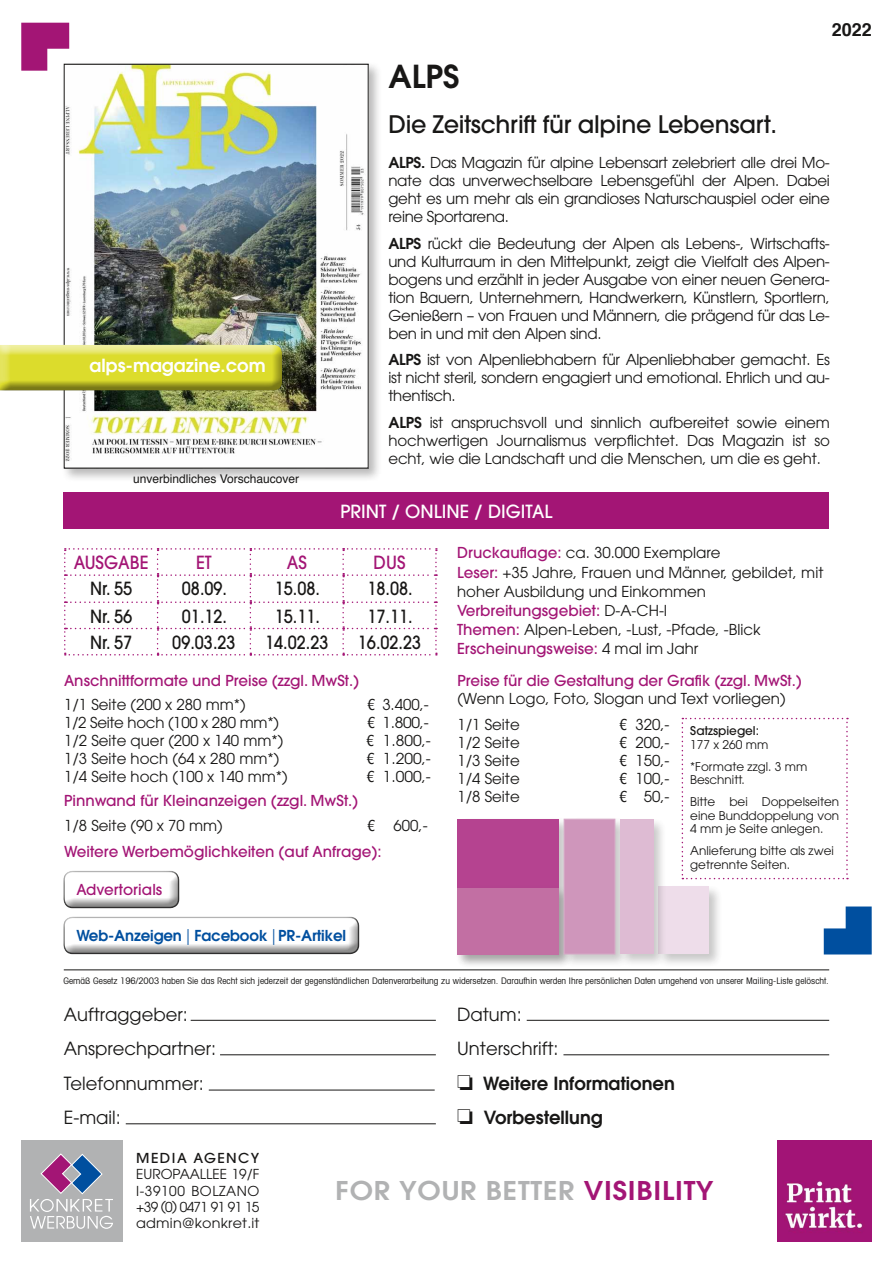
<style>
.page{position:relative;width:893px;height:1263px;background:#fff}
.page>*{position:absolute;margin:0;border:0;box-sizing:border-box;transform-origin:0 0}
.t1{font:600 31.5px "Avant Garde";color:#181716}
.t2{font:600 25.65px "Avant Garde";letter-spacing:.03em;color:#b1b2b3;scale:1.08 1}
.t3{font:500 24px "Avant Garde";letter-spacing:-.01em;color:#181716}
.t4{font:500 18px "Avant Garde";color:#181716;scale:.91 1}
.t5{font:18px/34.5px "Avant Garde";color:#181716}
.t6{font:600 18px "Avant Garde";color:#181716}
.t7{font:500 18px "Avant Garde";color:#fff}
.t8{font:600 18px "Avant Garde";color:#fff}
.t9{font:500 18px "Avant Garde";color:#a31575;scale:.94 1}
.t10{font:700 18px "Helvetica";color:#181716}
.t11{font:15px/18px "Avant Garde";color:#181716;text-align:justify}
.t12{font:500 15px/26.5px "Avant Garde";color:#a31575}
.t13{font:15px "Avant Garde";color:#181716;scale:1.04 1}
.t14{font:600 15px "Avant Garde";letter-spacing:-.01em;color:#004f9f}
.t15{font:15px "Avant Garde";letter-spacing:-.02em;color:#181716}
.t16{font:500 15px "ITC Avant Garde Std";color:#a31575}
.t17{font:13.65px/16.4px "Avant Garde";letter-spacing:.015em;color:#181716;text-align:justify}
.t18{font:500 13.65px "Avant Garde";letter-spacing:.1em;color:#181716;scale:1.05 1}
.t19{font:12px/22px "ITC Avant Garde Std";color:#181716}
.t20{font:12px "Helvetica";color:#181716}
.t21{font:500 12px "ITC Avant Garde Std";color:#181716}
.t22{font:condensed 9px "Avant Garde";color:#181716;scale:1.04 1}
.s1{font-weight:600}
.s2{font-weight:500;color:#a31575}
.s3{font-family:"Helvetica LT Std";font-stretch:condensed}
.s4{font-family:"Helvetica LT Std";font-weight:400;font-stretch:condensed;color:#181716}
.s5{font-weight:400;color:#181716}
.s6{font-family:"Alegreya Sans";font-weight:400}
.s7{color:#a31575}
</style>
<div class="page">
<div style="left:61px;top:62px;width:322px;height:421px;background:#181716;opacity:.3"></div>
<img style="left:66px;top:66px;width:301px;height:400px">
<svg style="left:21px;top:23px;width:48px;height:48px"></svg>
<svg style="left:824px;top:906px;width:48px;height:48px"></svg>
<hr style="left:191px;top:1020px;width:245px;height:1px;background:#181716">
<hr style="left:220px;top:1054px;width:216px;height:1px;background:#181716">
<hr style="left:209px;top:1090px;width:226px;height:1px;background:#181716">
<hr style="left:126px;top:1123px;width:310px;height:1px;background:#181716">
<hr style="left:527px;top:1020px;width:302px;height:1px;background:#181716">
<hr style="left:563px;top:1054px;width:266px;height:1px;background:#181716">
<div style="left:64px;top:493px;width:765px;height:36px;background:#a31575"></div>
<img style="left:778px;top:1140px;width:93px;height:102px">
<div style="left:21px;top:1140px;width:101px;height:102px;background:#b1b2b3"></div>
<svg style="left:30px;top:1153px;width:83px;height:76px"></svg>
<hr style="left:64px;top:969px;width:765px;height:1px;background:#181716">
<svg style="left:64px;top:548px;width:373px;height:107px"></svg>
<div style="left:0;top:343px;width:293px;height:50px;background:#181716;opacity:.5"></div>
<div style="left:57px;top:869px;width:133px;height:41px;background:#181716;opacity:.5"></div>
<div style="left:57px;top:915px;width:313px;height:41px;background:#181716;opacity:.5"></div>
<div style="left:455px;top:816px;width:118px;height:152px;background:#181716;opacity:.3"></div>
<div style="left:457px;top:819px;width:102px;height:134px;background:#b54390"></div>
<div style="left:455px;top:885px;width:119px;height:83px;background:#181716;opacity:.3"></div>
<div style="left:458px;top:888px;width:101px;height:66px;background:#c26fa3"></div>
<div style="left:561px;top:816px;width:69px;height:153px;background:#181716;opacity:.3"></div>
<div style="left:564px;top:819px;width:51px;height:135px;background:#cf96bb;border:1px solid #cd93b9"></div>
<div style="left:656px;top:884px;width:67px;height:84px;background:#181716;opacity:.3"></div>
<div style="left:658px;top:886px;width:51px;height:68px;background:#eeddea"></div>
<div style="left:618px;top:817px;width:49px;height:151px;background:#181716;opacity:.3"></div>
<div style="left:620px;top:819px;width:33px;height:135px;background:#debbd3"></div>
<svg style="left:682px;top:718px;width:166px;height:161px"></svg>
<p class="t8" style="left:90px;top:353px;width:178px">alps-magazine.com</p>
<p class="t20" style="left:133px;top:470px;width:168px">unverbindliches Vorschaucover</p>
<p class="t10" style="left:832px;top:15px;width:42px">2022</p>
<h1 class="t1" style="left:388px;top:55px;width:73px">ALPS</h1>
<h3 class="t3" style="left:388px;top:110px;width:390px">Die Zeitschrift für alpine Lebensart.</h3>
<p class="t11" style="left:388px;top:154px;width:443px"><span class="s1">ALPS.</span> Das Magazin für alpine Lebensart zelebriert alle drei Mo&shy;nate das unverwechselbare Lebensgefühl der Alpen. Dabei geht es um mehr als ein grandioses Naturschauspiel oder eine reine Sportarena.</p>
<p class="t11" style="left:388px;top:234px;width:443px"><span class="s1">ALPS</span> rückt die Bedeutung der Alpen als Lebens-, Wirtschafts&shy;und Kulturraum in den Mittelpunkt, zeigt die Vielfalt des Alpen&shy;bogens und erzählt in jeder Ausgabe von einer neuen Genera&shy;tion Bauern, Unternehmern, Handwerkern, Künstlern, Sportlern, Genießern – von Frauen und Männern, die prägend für das Le&shy;ben in und mit den Alpen sind.</p>
<p class="t11" style="left:388px;top:351px;width:443px"><span class="s1">ALPS</span> ist von Alpenliebhabern für Alpenliebhaber gemacht. Es ist nicht steril, sondern engagiert und emotional. Ehrlich und au&shy;thentisch.</p>
<p class="t11" style="left:388px;top:413px;width:443px"><span class="s1">ALPS</span> ist anspruchsvoll und sinnlich aufbereitet sowie einem hochwertigen Journalismus verpflichtet. Das Magazin ist so echt, wie die Landschaft und die Menschen, um die es geht.</p>
<p class="t7" style="left:340px;top:500px;width:214px">PRINT / ONLINE / DIGITAL</p>
<p class="t11" style="left:457px;top:543px;width:368px;line-height:19.2px;text-align:left"><span class="s2">Druckauflage:</span> ca. 30.000 Exemplare<br><span class="s2">Leser:</span> +35 Jahre, Frauen und Männer, gebildet, mit hoher Ausbildung und Einkommen <span class="s2">Verbreitungsgebiet:</span> D-A-CH-I<br><span class="s2">Themen:</span> Alpen-Leben, -Lust, -Pfade, -Blick <span class="s2">Erscheinungsweise:</span> 4 mal im Jahr</p>
<p class="t9" style="left:74px;top:551px;width:81px">AUSGABE</p>
<p class="t9" style="left:196px;top:551px;width:18px">ET</p>
<p class="t9" style="left:287px;top:551px;width:23px">AS</p>
<p class="t9" style="left:374px;top:551px;width:35px">DUS</p>
<p class="t4" style="left:90px;top:578px;width:48px">Nr. 55</p>
<p class="t4" style="left:182px;top:578px;width:51px">08.09.</p>
<p class="t4" style="left:275px;top:578px;width:51px">15.08.</p>
<p class="t4" style="left:367px;top:578px;width:51px">18.08.</p>
<p class="t4" style="left:90px;top:605px;width:48px">Nr. 56</p>
<p class="t4" style="left:182px;top:605px;width:51px">01.12.</p>
<p class="t4" style="left:275px;top:605px;width:51px">15.11.</p>
<p class="t4" style="left:367px;top:605px;width:51px">17.11.</p>
<p class="t4" style="left:90px;top:631px;width:48px">Nr. 57</p>
<p class="t4" style="left:172px;top:631px;width:71px">09.03.23</p>
<p class="t4" style="left:265px;top:631px;width:71px">14.02.23</p>
<p class="t4" style="left:358px;top:631px;width:71px">16.02.23</p>
<p class="t12" style="left:64px;top:667px;width:297px">Anschnittformate und Preise (zzgl. MwSt.)</p>
<p class="t11" style="left:64px;top:695px;width:183px">1/1 Seite (200 x 280 mm*)</p>
<p class="t11" style="left:367px;top:695px;width:63px"><span class="s3">€</span> 3.400,-</p>
<p class="t15" style="left:64px;top:714px;width:216px">1/2 Seite hoch (100 x 280 mm*)</p>
<p class="t13" style="left:367px;top:714px;width:61px"><span class="s3">€</span> 1.800,-</p>
<p class="t11" style="left:64px;top:731px;width:221px">1/2 Seite quer (200 x 140 mm*)</p>
<p class="t13" style="left:367px;top:732px;width:63px"><span class="s3">€</span> 1.800,-</p>
<p class="t11" style="left:64px;top:749px;width:217px">1/3 Seite hoch (64 x 280 mm*)</p>
<p class="t13" style="left:367px;top:750px;width:63px"><span class="s3">€</span> 1.200,-</p>
<p class="t11" style="left:64px;top:767px;width:225px">1/4 Seite hoch (100 x 140 mm*)</p>
<p class="t13" style="left:367px;top:768px;width:63px"><span class="s3">€</span> 1.000,-</p>
<p class="t12" style="left:64px;top:788px;width:296px">Pinnwand für Kleinanzeigen (zzgl. MwSt.)</p>
<p class="t11" style="left:64px;top:816px;width:160px">1/8 Seite (90 x 70 mm)</p>
<p class="t12" style="left:64px;top:812px;width:365px;text-indent:303px"><span class="s4">€</span> <span class="s5">600,-<br></span>Weitere Werbemöglichkeiten (auf Anfrage):</p>
<p class="t16" style="left:76px;top:880px;width:87px">Advertorials</p>
<p class="t14" style="left:76px;top:926px;width:271px">Web-Anzeigen <span class="s6">|</span> Facebook <span class="s6">|</span> PR-Artikel</p>
<p class="t12" style="left:457px;top:667px;width:346px">Preise für die Gestaltung der Grafik (zzgl. MwSt.)</p>
<p class="t11" style="left:457px;top:685px;width:330px;line-height:26.5px">(Wenn Logo, Foto, Slogan und Text vorliegen)<br>1/1 Seite</p>
<p class="t11" style="left:620px;top:716px;width:51px"><span class="s3">€</span> 320,-</p>
<p class="t21" style="left:690px;top:723px;width:70px">Satzspiegel:</p>
<p class="t19" style="left:690px;top:733px;width:119px">177 x 260 mm *Formate zzgl. 3 mm</p>
<p class="t19" style="left:690px;top:769px;width:150px">Beschnitt.<br>Bitte bei Doppelseiten</p>
<p class="t19" style="left:690px;top:808px;width:150px;line-height:13.5px">eine Bunddoppelung von<br>4 mm je Seite anlegen.</p>
<p class="t19" style="left:690px;top:844px;width:145px;line-height:13.5px">Anlieferung bitte als zwei getrennte Seiten.</p>
<p class="t11" style="left:457px;top:734px;width:64px">1/2 Seite</p>
<p class="t11" style="left:620px;top:734px;width:51px"><span class="s3">€</span> 200,-</p>
<p class="t11" style="left:457px;top:752px;width:64px">1/3 Seite</p>
<p class="t11" style="left:620px;top:752px;width:51px"><span class="s3">€</span> 150,-</p>
<p class="t11" style="left:457px;top:770px;width:64px">1/4 Seite</p>
<p class="t11" style="left:620px;top:770px;width:51px"><span class="s3">€</span> 100,-</p>
<p class="t11" style="left:457px;top:788px;width:64px">1/8 Seite</p>
<p class="t11" style="left:620px;top:788px;width:51px"><span class="s3">€</span> 50,-</p>
<p class="t22" style="left:63px;top:975px;width:738px">Gemäß Gesetz 196/2003 haben Sie das Recht sich jederzeit der gegenständlichen Datenverarbeitung zu widersetzen. Daraufhin werden Ihre persönlichen Daten umgehend von unserer Mailing-Liste gelöscht.</p>
<p class="t5" style="left:64px;top:997px;width:154px">Auftraggeber:<br>Ansprechpartner:<br>Telefonnummer:<br>E-mail:</p>
<p class="t5" style="left:457px;top:997px;width:103px">Datum:<br>Unterschrift:</p>
<p class="t6" style="left:457px;top:1071px;width:219px">□ Weitere Informationen</p>
<p class="t6" style="left:457px;top:1106px;width:147px">□ Vorbestellung</p>
<p class="t18" style="left:136px;top:1149px;width:119px">MEDIA AGENCY</p>
<p class="t17" style="left:136px;top:1166px;width:125px">EUROPAALLEE 19/F I-39100 BOLZANO +39 (0) 0471 91 91 15 admin@konkret.it</p>
<h2 class="t2" style="left:336px;top:1174px;width:351px">FOR YOUR BETTER <span class="s7">VISIBILITY</span></h2>
</div>
